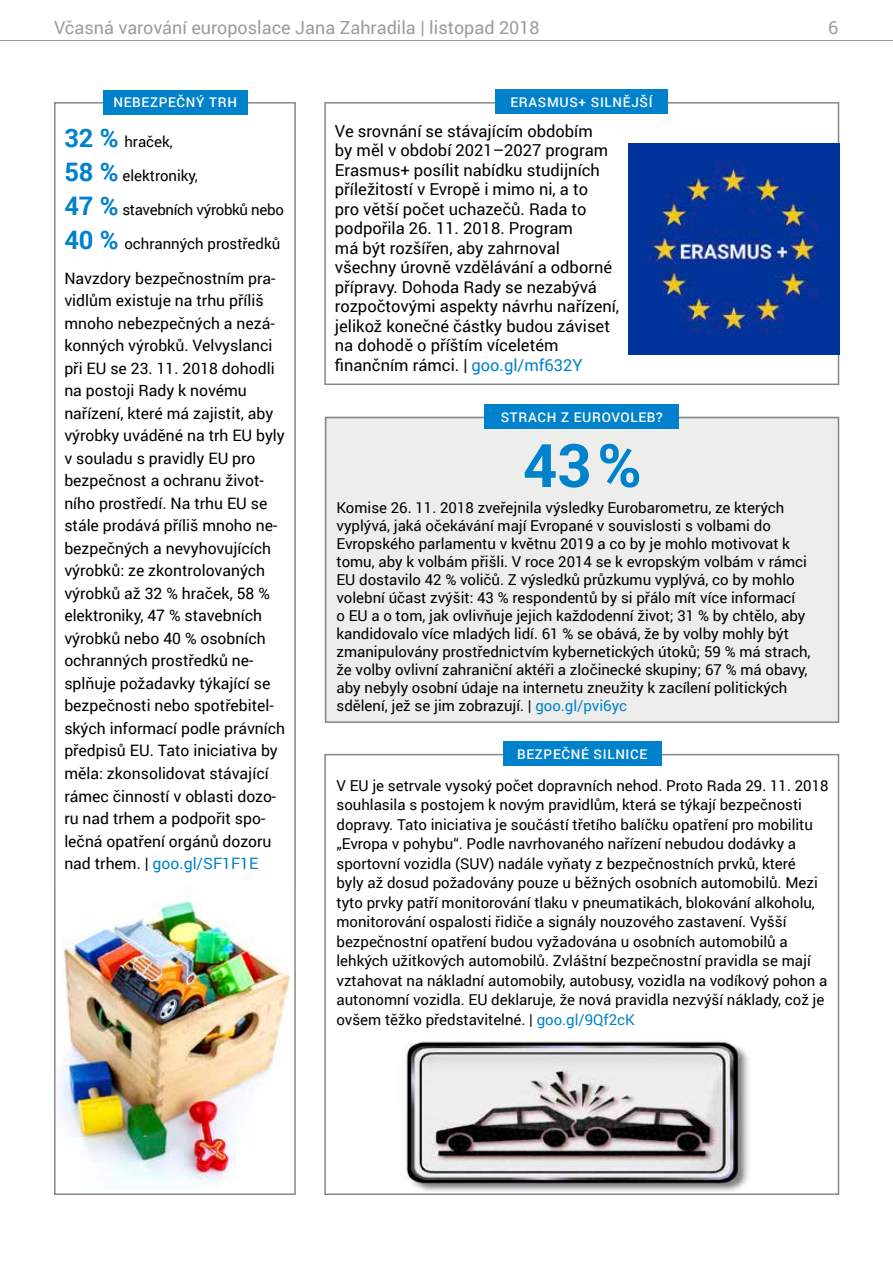
<style>
.page{position:relative;width:893px;height:1263px;background:#fff}
.page>*{position:absolute;margin:0;border:0;box-sizing:border-box;transform-origin:0 0}
.t1{font:700 60px "Roboto";color:#0081cc}
.t2{font:18px "Roboto";color:#9c9c9c}
.t3{font:16.5px/19.5px "Roboto";color:#000}
.t4{font:15.75px/22.5px "Roboto";color:#000}
.t5{font:15px/19.5px "Roboto";color:#000}
.t6{font:15px "Roboto";letter-spacing:-.02em;color:#000}
.t7{font:500 13.35px "Roboto";letter-spacing:.05em;color:#fff}
.s1{font-weight:700;font-size:25.5px;color:#0081cc}
.s2{font-size:14.25px}
.s3{color:#0081cc}
</style>
<div class="page">
<hr style="left:0;top:40px;width:893px;height:1px;background:#9c9c9c">
<div style="left:324px;top:754px;width:515px;height:441px;border:2px solid #878786"></div>
<div style="left:503px;top:741px;width:158px;height:25px;background:#0081cc"></div>
<div style="left:324px;top:102px;width:515px;height:283px;border:2px solid #878786"></div>
<div style="left:495px;top:89px;width:173px;height:25px;background:#0081cc"></div>
<div style="left:324px;top:417px;width:514px;height:306px;background:#ededec"></div>
<div style="left:325px;top:417px;width:514px;height:306px;border:2px solid #878786"></div>
<div style="left:484px;top:404px;width:195px;height:25px;background:#0081cc"></div>
<img style="left:405px;top:1041px;width:344px;height:150px">
<img style="left:628px;top:144px;width:211px;height:211px">
<img style="left:59px;top:899px;width:230px;height:283px">
<div style="left:54px;top:102px;width:242px;height:1093px;border:2px solid #878786"></div>
<div style="left:103px;top:90px;width:144px;height:24px;background:#0081cc"></div>
<p class="t2" style="left:54px;top:15px;width:487px">Včasná varování europoslace Jana Zahradila | listopad 2018</p>
<p class="t2" style="left:828px;top:15px;width:12px">6</p>
<p class="t7" style="left:113px;top:93px;width:125px">NEBEZPEČNÝ TRH</p>
<p class="t5" style="left:64px;top:132px;width:110px"><span class="s1">32 %</span> hraček<span class="s2">,</span></p>
<p class="t5" style="left:64px;top:165px;width:135px"><span class="s1">58 %</span> elektroniky,</p>
<p class="t6" style="left:64px;top:199px;width:221px"><span class="s1">47 %</span> stavebních výrobků nebo</p>
<p class="t5" style="left:64px;top:233px;width:217px"><span class="s1">40 %</span> ochranných prostředků</p>
<p class="t4" style="left:64px;top:266px;width:222px">Navzdory bezpečnostním pra&shy;vidlům existuje na trhu příliš mnoho nebezpečných a nezá&shy;konných výrobků. Velvyslanci při EU se 23. 11. 2018 dohodli na postoji Rady k novému nařízení, které má zajistit, aby výrobky uváděné na trh EU byly v souladu s pravidly EU pro bezpečnost a ochranu život&shy;ního prostředí. Na trhu EU se stále prodává příliš mnoho ne&shy;bezpečných a nevyhovujících výrobků: ze zkontrolovaných výrobků až 32 % hraček, 58 % elektroniky, 47 % stavebních výrobků nebo 40 % osobních ochranných prostředků ne&shy;splňuje požadavky týkající se bezpečnosti nebo spotřebitel&shy;ských informací podle právních předpisů EU. Tato iniciativa by měla: zkonsolidovat stávající rámec činností v oblasti dozo&shy;ru nad trhem a podpořit spo&shy;lečná opatření orgánů dozoru nad trhem. | <span class="s3">goo.gl/SF1F1E</span></p>
<p class="t7" style="left:510px;top:92px;width:144px">ERASMUS+ SILNĚJŠÍ</p>
<p class="t3" style="left:335px;top:121px;width:286px">Ve srovnání se stávajícím obdobím<br>by měl v období 2021–2027 program Erasmus+ posílit nabídku studijních příležitostí v Evropě i mimo ni, a to<br>pro větší počet uchazečů. Rada to podpořila 26. 11. 2018. Program<br>má být rozšířen, aby zahrnoval všechny úrovně vzdělávání a odborné přípravy. Dohoda Rady se nezabývá rozpočtovými aspekty návrhu nařízení, jelikož konečné částky budou záviset na dohodě o příštím víceletém finančním rámci. | <span class="s3">goo.gl/mf632Y</span></p>
<p class="t7" style="left:501px;top:407px;width:164px">STRACH Z EUROVOLEB?</p>
<h1 class="t1" style="left:523px;top:423px;width:120px">43%</h1>
<p class="t5" style="left:336px;top:498px;width:475px;line-height:18px">Komise 26. 11. 2018 zveřejnila výsledky Eurobarometru, ze kterých vyplývá, jaká očekávání mají Evropané v souvislosti s volbami do Evropského parlamentu v květnu 2019 a co by je mohlo motivovat k tomu, aby k volbám přišli. V roce 2014 se k evropským volbám v rámci EU dostavilo 42 % voličů. Z výsledků průzkumu vyplývá, co by mohlo volební účast zvýšit: 43 % respondentů by si přálo mít více informací<br>o EU a o tom, jak ovlivňuje jejich každodenní život; 31 % by chtělo, aby kandidovalo více mladých lidí. 61 % se obává, že by volby mohly být zmanipulovány prostřednictvím kybernetických útoků; 59 % má strach, že volby ovlivní zahraniční aktéři a zločinecké skupiny; 67 % má obavy, aby nebyly osobní údaje na internetu zneužity k zacílení politických sdělení, jež se jim zobrazují. | <span class="s3">goo.gl/pvi6yc</span></p>
<p class="t7" style="left:517px;top:744px;width:132px">BEZPEČNÉ SILNICE</p>
<p class="t5" style="left:336px;top:775px;width:494px">V EU je setrvale vysoký počet dopravních nehod. Proto Rada 29. 11. 2018 souhlasila s postojem k novým pravidlům, která se týkají bezpečnosti dopravy. Tato iniciativa je součástí třetího balíčku opatření pro mobilitu „Evropa v pohybu“. Podle navrhovaného nařízení nebudou dodávky a sportovní vozidla (SUV) nadále vyňaty z bezpečnostních prvků, které<br>byly až dosud požadovány pouze u běžných osobních automobilů. Mezi tyto prvky patří monitorování tlaku v pneumatikách, blokování alkoholu, monitorování ospalosti řidiče a signály nouzového zastavení. Vyšší bezpečnostní opatření budou vyžadována u osobních automobilů a lehkých užitkových automobilů. Zvláštní bezpečnostní pravidla se mají vztahovat na nákladní automobily, autobusy, vozidla na vodíkový pohon a autonomní vozidla. EU deklaruje, že nová pravidla nezvýší náklady, což je ovšem těžko představitelné. | <span class="s3">goo.gl/9Qf2cK</span></p>
</div>
